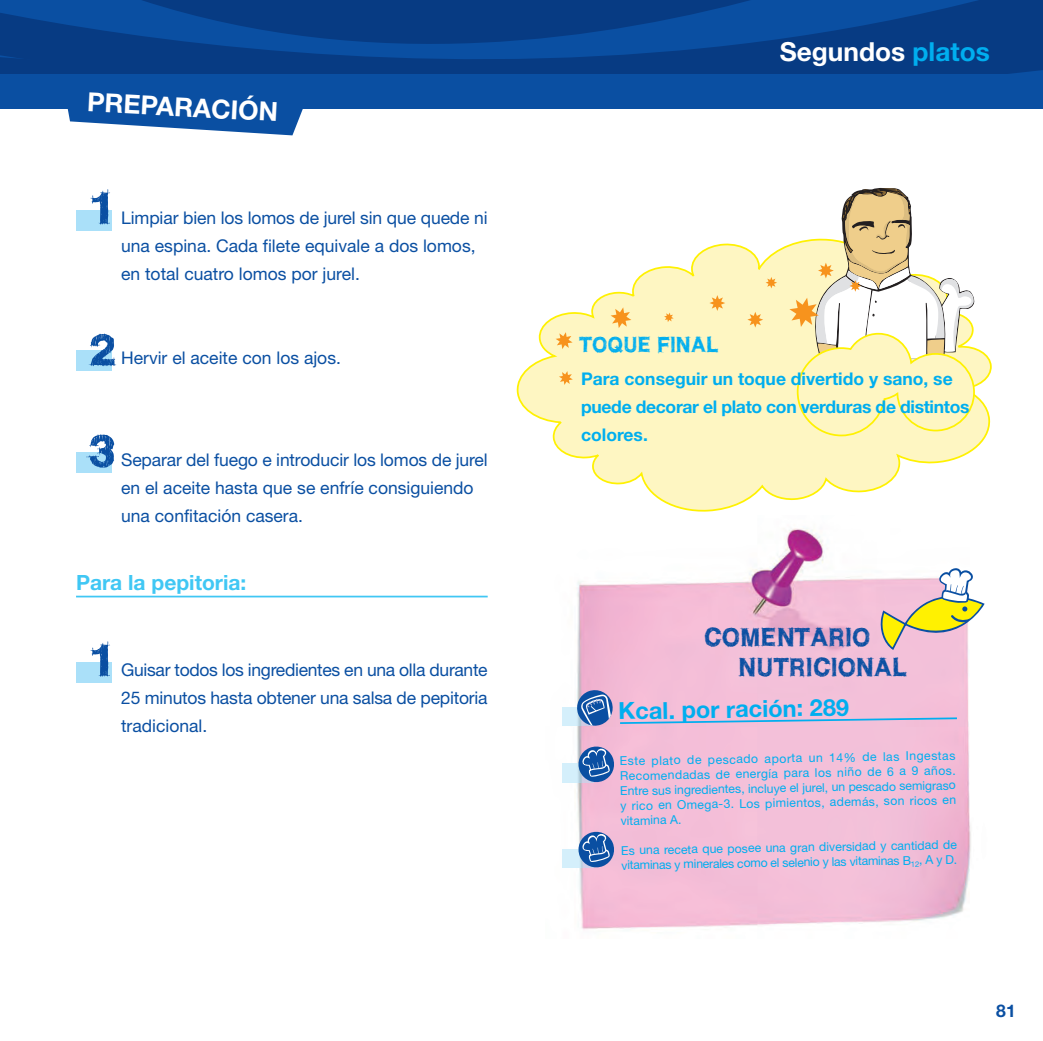
<style>
.page{position:relative;width:1043px;height:1041px;background:#fff}
.page>*{position:absolute;margin:0;border:0;box-sizing:border-box;transform-origin:0 0}
.t1{font:44.27px "WCROUGHTRAD Bta";color:#0a4fa2;scale:1.14 1}
.t2{font:700 26.25px "Helvetica Neue LT Std";color:#fff}
.t3{font:25.03px "WCROUGHTRAD Bta";color:#0a4fa2}
.t4{font:700 23.45px "Helvetica Neue LT Std";color:#00aeef}
.t5{font:700 21px "Helvetica Neue LT Std";color:#40c7f4}
.t6{font:21px "WCROUGHTRAD Bta";color:#00aeef}
.t7{font:17.5px/28px "Helvetica Neue LT Std";color:#0a4fa2}
.t8{font:700 17.5px/28px "Helvetica Neue LT Std";letter-spacing:-.015em;color:#00aeef}
.t9{font:700 17.5px "Helvetica Neue LT Std";color:#0a4fa2}
.t10{font:12.25px/14.9px "Helvetica Neue LT Std";color:#00aeef;text-align:justify}
.s1{color:#00aeef}
</style>
<div class="page">
<svg style="left:516px;top:243px;width:476px;height:269px;fill:#fef6c2"></svg>
<div style="left:0;top:58px;width:1042px;height:50px;background:#0a4fa2"></div>
<svg style="left:63px;top:108px;width:245px;height:27px"></svg>
<div style="left:76px;top:350px;width:35px;height:21px;background:#aae0f9"></div>
<div style="left:76px;top:210px;width:35px;height:21px;background:#aae0f9"></div>
<div style="left:76px;top:452px;width:35px;height:21px;background:#aae0f9"></div>
<div style="left:76px;top:662px;width:35px;height:20px;background:#aae0f9"></div>
<hr style="left:76px;top:595px;width:411px;height:2px;background:#40c7f4">
<svg style="left:0;top:0;width:1042px;height:74px;background:#07408c"></svg>
<img style="left:562px;top:528px;width:375px;height:402px">
<img style="left:562px;top:707px;width:12px;height:18px">
<svg style="left:574px;top:688px;width:363px;height:40px;background:#dcb9d6"></svg>
<img style="left:562px;top:764px;width:14px;height:18px">
<svg style="left:576px;top:744px;width:40px;height:40px;background:#738bbf"></svg>
<svg style="left:937px;top:568px;width:48px;height:351px"></svg>
<svg style="left:879px;top:569px;width:105px;height:81px"></svg>
<svg style="left:555px;top:332px;width:17px;height:17px"></svg>
<svg style="left:709px;top:295px;width:16px;height:16px"></svg>
<svg style="left:610px;top:307px;width:21px;height:21px"></svg>
<svg style="left:559px;top:371px;width:13px;height:14px"></svg>
<svg style="left:664px;top:312px;width:9px;height:10px"></svg>
<svg style="left:747px;top:312px;width:16px;height:15px"></svg>
<svg style="left:789px;top:187px;width:186px;height:250px"></svg>
<svg style="left:765px;top:277px;width:12px;height:11px"></svg>
<img style="left:562px;top:849px;width:14px;height:18px">
<svg style="left:576px;top:829px;width:40px;height:40px;background:#758ec1"></svg>
<h2 class="t2" style="left:88px;top:92px;width:193px;rotate:3deg">PREPARACIÓN</h2>
<h1 class="t1" style="left:89px;top:192px;width:25px">1</h1>
<p class="t7" style="left:121px;top:206px;width:368px">Limpiar bien los lomos de jurel sin que quede ni una espina. Cada filete equivale a dos lomos, en total cuatro lomos por jurel.</p>
<h1 class="t1" style="left:89px;top:333px;width:26px">2</h1>
<p class="t7" style="left:121px;top:346px;width:221px">Hervir el aceite con los ajos.</p>
<h1 class="t1" style="left:89px;top:434px;width:26px">3</h1>
<p class="t7" style="left:121px;top:448px;width:368px">Separar del fuego e introducir los lomos de jurel en el aceite hasta que se enfríe consiguiendo una confitación casera.</p>
<p class="t5" style="left:76px;top:574px;width:172px">Para la pepitoria:</p>
<h1 class="t1" style="left:89px;top:644px;width:25px">1</h1>
<p class="t7" style="left:121px;top:658px;width:368px;text-align:justify">Guisar todos los ingredientes en una olla durante 25 minutos hasta obtener una salsa de pepitoria tradicional.</p>
<h2 class="t2" style="left:779px;top:42px;width:211px">Segundos <span class="s1">platos</span></h2>
<p class="t6" style="left:579px;top:337px;width:141px">TOQUE FINAL</p>
<p class="t8" style="left:581px;top:367px;width:390px">Para conseguir un toque divertido y sano, se puede decorar el plato con verduras de distintos colores.</p>
<h3 class="t3" style="left:703px;top:628px;width:168px">COMENTARIO</h3>
<h3 class="t3" style="left:738px;top:658px;width:170px">NUTRICIONAL</h3>
<h3 class="t4" style="left:618px;top:702px;width:232px;rotate:-1deg">Kcal. por ración: 289</h3>
<p class="t10" style="left:619px;top:755px;width:337px;rotate:-1deg">Este plato de pescado aporta un 14% de las Ingestas Recomendadas de energía para los niño de 6 a 9 años.<br>Entre sus ingredientes, incluye el jurel, un pescado semigraso y rico en Omega-3. Los pimientos, además, son ricos en vitamina A.</p>
<p class="t10" style="left:621px;top:844px;width:337px;rotate:-1deg">Es una receta que posee una gran diversidad y cantidad de vitaminas y minerales como el selenio y las vitaminas B<sub>12</sub>, A y D.</p>
<p class="t9" style="left:996px;top:1004px;width:21px">81</p>
</div>
